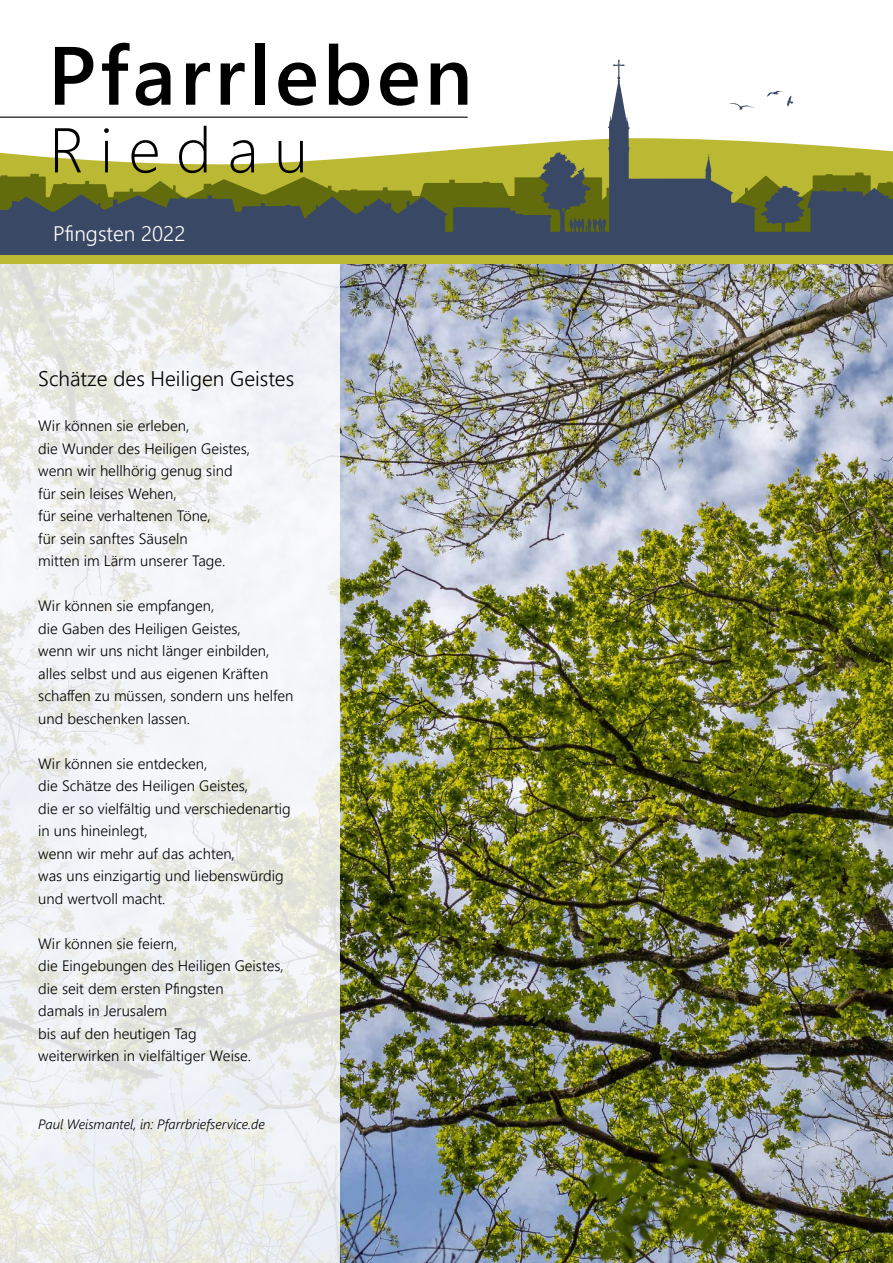
<style>
.page{position:relative;width:893px;height:1263px;background:#fff}
.page>*{position:absolute;margin:0;border:0;box-sizing:border-box;transform-origin:0 0}
.t1{font:600 82.5px "Segoe UI";letter-spacing:.05em;color:#000}
.t2{font:300 63px "Segoe UI";letter-spacing:.25em;color:#000}
.t3{font:300 21px "Segoe UI";color:#000}
.t4{font:300 21px "Segoe UI";color:#fff}
.t5{font:300 15px/22.5px "Segoe UI";color:#000}
.t6{font:italic 300 13.5px "Segoe UI";color:#000}
</style>
<div class="page">
<img style="left:340px;top:264px;width:553px;height:999px">
<svg style="left:0;top:264px;width:340px;height:999px;fill:#f0f2f7"></svg>
<svg style="left:0;top:59px;width:893px;height:196px"></svg>
<svg style="left:728px;top:103px;width:26px;height:7px"></svg>
<div style="left:0;top:255px;width:893px;height:9px;background:#bbb834"></div>
<hr style="left:0;top:117px;width:468px;height:1px;background:#000">
<h1 class="t1" style="left:48px;top:-2px;width:426px">Pfarrleben</h1>
<h2 class="t2" style="left:49px;top:91px;width:260px">Riedau</h2>
<h3 class="t4" style="left:53px;top:213px;width:134px">Pfingsten 2022</h3>
<h3 class="t3" style="left:38px;top:359px;width:257px">Schätze des Heiligen Geistes</h3>
<p class="t5" style="left:38px;top:413px;width:213px">Wir können sie erleben,<br>die Wunder des Heiligen Geistes, wenn wir hellhörig genug sind für sein leises Wehen,<br>für seine verhaltenen Töne,<br>für sein sanftes Säuseln<br>mitten im Lärm unserer Tage.</p>
<p class="t5" style="left:38px;top:593px;width:257px">Wir können sie empfangen,<br>die Gaben des Heiligen Geistes,<br>wenn wir uns nicht länger einbilden, alles selbst und aus eigenen Kräften schaffen zu müssen, sondern uns helfen und beschenken lassen.</p>
<p class="t5" style="left:38px;top:751px;width:254px">Wir können sie entdecken,<br>die Schätze des Heiligen Geistes,<br>die er so vielfältig und verschiedenartig in uns hineinlegt,<br>wenn wir mehr auf das achten,<br>was uns einzigartig und liebenswürdig und wertvoll macht.</p>
<p class="t5" style="left:38px;top:931px;width:247px">Wir können sie feiern,<br>die Eingebungen des Heiligen Geistes, die seit dem ersten Pfingsten<br>damals in Jerusalem<br>bis auf den heutigen Tag<br>weiterwirken in vielfältiger Weise.</p>
<p class="t6" style="left:38px;top:1111px;width:228px">Paul Weismantel, in: Pfarrbriefservice.de</p>
</div>
